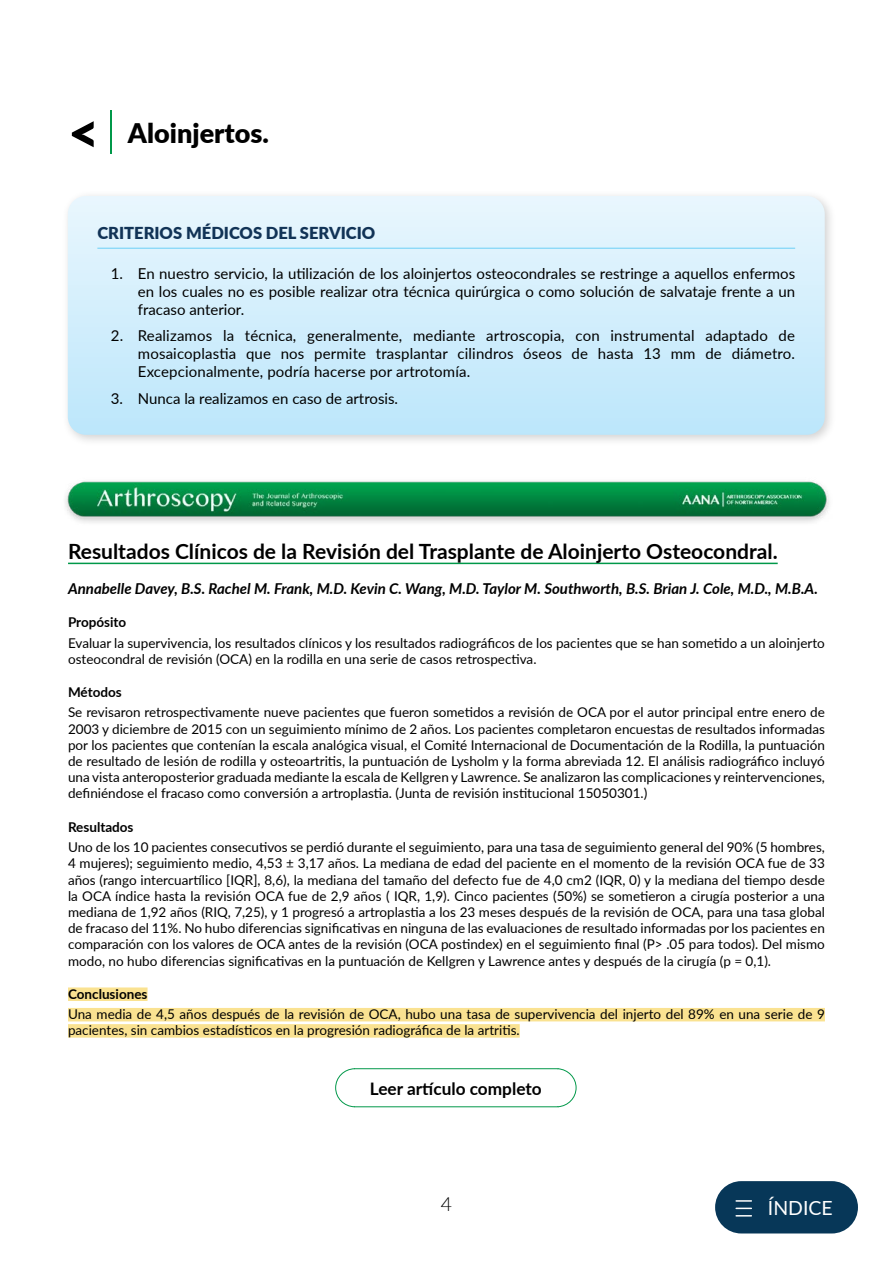
<style>
.page{position:relative;width:893px;height:1263px;background:#fff}
.page>*{position:absolute;margin:0;border:0;box-sizing:border-box;transform-origin:0 0}
.t1{font:900 27px "Lato";color:#000}
.t2{font:700 21px "Lato";color:#000}
.t3{font:19.5px "Lato";color:#fff}
.t4{font:300 19.5px "Lato";color:#000}
.t5{font:700 17.25px "Lato";color:#000}
.t6{font:900 16.5px "Lato";color:#113356}
.t7{font:15px/18px "Lato";color:#000;text-align:justify}
.t8{font:italic 700 15px "Lato";color:#000}
.t9{font:13.5px/16.2px "Lato";color:#000}
.t10{font:700 13.5px "Lato";color:#000}
.s1{font-size:53.85px}
</style>
<div class="page">
<div style="left:715px;top:1181px;width:143px;height:52px;background:#073758;border-radius:26px"></div>
<svg style="left:736px;top:1200px;width:15px;height:9px"></svg>
<svg style="left:736px;top:1215px;width:15px;height:1px"></svg>
<hr style="left:111px;top:111px;width:1px;height:43px;background:#009849">
<div style="left:62px;top:190px;width:775px;height:257px;background:#000;opacity:.18"></div>
<svg style="left:68px;top:196px;width:757px;height:239px;background:#d2eefc"></svg>
<hr style="left:97px;top:248px;width:698px;height:1px;background:#6dcff6">
<img style="left:65px;top:481px;width:764px;height:42px">
<hr style="left:68px;top:563px;width:710px;height:1px;background:#009849">
<div style="left:68px;top:987px;width:80px;height:14px;background:#fae291"></div>
<div style="left:68px;top:1008px;width:757px;height:13px;background:#fae291"></div>
<div style="left:68px;top:1024px;width:452px;height:14px;background:#fae291"></div>
<div style="left:335px;top:1068px;width:241px;height:39px;border:1px solid #fff;border-radius:19px"></div>
<h1 class="t1" style="left:68px;top:113px;width:202px"><span class="s1">&lt;</span> Aloinjertos.</h1>
<p class="t6" style="left:97px;top:221px;width:279px">CRITERIOS MÉDICOS DEL SERVICIO</p>
<p class="t7" style="left:138px;top:263px;width:659px;text-indent:-27px">1. En nuestro servicio, la utilización de los aloinjertos osteocondrales se restringe a aquellos enfermos en los cuales no es posible realizar otra técnica quirúrgica o como solución de salvataje frente a un fracaso anterior.</p>
<p class="t7" style="left:138px;top:326px;width:659px;text-indent:-27px">2. Realizamos la técnica, generalmente, mediante artroscopia, con instrumental adaptado de mosaicoplastia que nos permite trasplantar cilindros óseos de hasta 13 mm de diámetro.<br>Excepcionalmente, podría hacerse por artrotomía.</p>
<p class="t7" style="left:111px;top:388px;width:289px">3. Nunca la realizamos en caso de artrosis.</p>
<h2 class="t2" style="left:68px;top:536px;width:711px">Resultados Clínicos de la Revisión del Trasplante de Aloinjerto Osteocondral.</h2>
<p class="t8" style="left:68px;top:577px;width:751px">Annabelle Davey, B.S. Rachel M. Frank, M.D. Kevin C. Wang, M.D. Taylor M. Southworth, B.S. Brian J. Cole, M.D., M.B.A.</p>
<p class="t10" style="left:68px;top:612px;width:60px">Propósito</p>
<p class="t9" style="left:68px;top:634px;width:758px">Evaluar la supervivencia, los resultados clínicos y los resultados radiográficos de los pacientes que se han sometido a un aloinjerto osteocondral de revisión (OCA) en la rodilla en una serie de casos retrospectiva.</p>
<p class="t10" style="left:68px;top:682px;width:55px">Métodos</p>
<p class="t9" style="left:68px;top:704px;width:758px;text-align:justify">Se revisaron retrospectivamente nueve pacientes que fueron sometidos a revisión de OCA por el autor principal entre enero de 2003 y diciembre de 2015 con un seguimiento mínimo de 2 años. Los pacientes completaron encuestas de resultados informadas por los pacientes que contenían la escala analógica visual, el Comité Internacional de Documentación de la Rodilla, la puntuación de resultado de lesión de rodilla y osteoartritis, la puntuación de Lysholm y la forma abreviada 12. El análisis radiográfico incluyó una vista anteroposterior graduada mediante la escala de Kellgren y Lawrence. Se analizaron las complicaciones y reintervenciones, definiéndose el fracaso como conversión a artroplastia. (Junta de revisión institucional 15050301.)</p>
<p class="t10" style="left:68px;top:817px;width:67px">Resultados</p>
<p class="t9" style="left:68px;top:838px;width:758px;text-align:justify">Uno de los 10 pacientes consecutivos se perdió durante el seguimiento, para una tasa de seguimiento general del 90% (5 hombres, 4 mujeres); seguimiento medio, 4,53 ± 3,17 años. La mediana de edad del paciente en el momento de la revisión OCA fue de 33 años (rango intercuartílico [IQR], 8,6), la mediana del tamaño del defecto fue de 4,0 cm2 (IQR, 0) y la mediana del tiempo desde la OCA índice hasta la revisión OCA fue de 2,9 años ( IQR, 1,9). Cinco pacientes (50%) se sometieron a cirugía posterior a una mediana de 1,92 años (RIQ, 7,25), y 1 progresó a artroplastia a los 23 meses después de la revisión de OCA, para una tasa global de fracaso del 11%. No hubo diferencias significativas en ninguna de las evaluaciones de resultado informadas por los pacientes en comparación con los valores de OCA antes de la revisión (OCA postindex) en el seguimiento final (P&gt; .05 para todos). Del mismo modo, no hubo diferencias significativas en la puntuación de Kellgren y Lawrence antes y después de la cirugía (p = 0,1).</p>
<p class="t10" style="left:68px;top:984px;width:81px">Conclusiones</p>
<p class="t9" style="left:68px;top:1005px;width:758px">Una media de 4,5 años después de la revisión de OCA, hubo una tasa de supervivencia del injerto del 89% en una serie de 9 pacientes, sin cambios estadísticos en la progresión radiográfica de la artritis.</p>
<p class="t5" style="left:370px;top:1076px;width:173px">Leer artículo completo</p>
<h3 class="t4" style="left:441px;top:1190px;width:13px">4</h3>
<h3 class="t3" style="left:768px;top:1194px;width:66px">ÍNDICE</h3>
</div>
